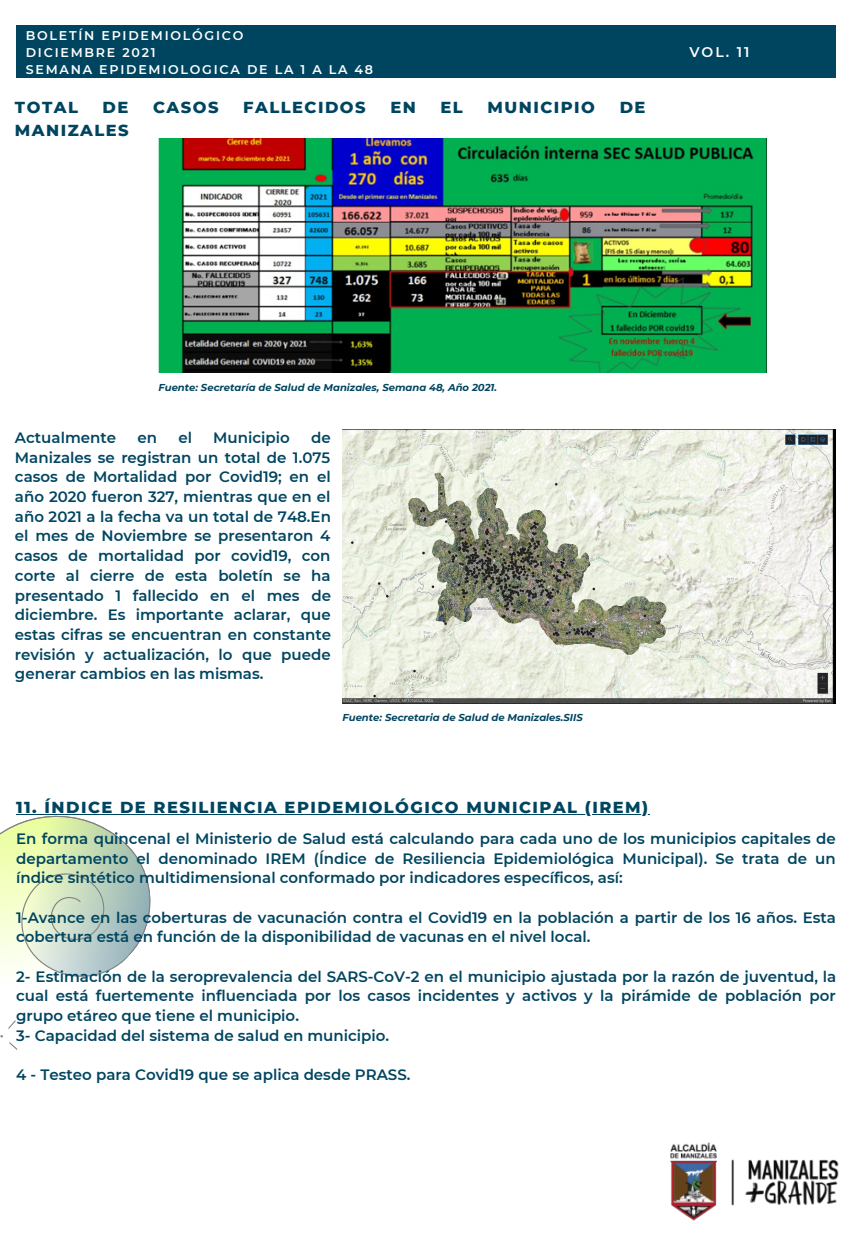
<style>
.page{position:relative;width:851px;height:1241px;background:#fff}
.page>*{position:absolute;margin:0;border:0;box-sizing:border-box;transform-origin:0 0}
.t1{font:800 16.25px "Montserrat";letter-spacing:.09em;color:#004560}
.t2{font:600 15px/19.8px "Montserrat";color:#004560;text-align:justify}
.t3{font:600 14px "Montserrat";color:#fff}
.t4{font:600 12.62px "Montserrat";letter-spacing:.14em;color:#fff}
.t5{font:italic 700 10px "Montserrat";color:#004560}
</style>
<div class="page">
<div style="left:16px;top:25px;width:819px;height:53px;background:#004560"></div>
<img style="left:670px;top:1142px;width:169px;height:79px">
<svg style="left:0;top:815px;width:151px;height:235px"></svg>
<img style="left:342px;top:429px;width:493px;height:274px">
<img style="left:158px;top:138px;width:608px;height:234px">
<hr style="left:16px;top:814px;width:633px;height:1px;background:#004560">
<p class="t4" style="left:26px;top:28px;width:219px">BOLETÍN EPIDEMIOLÓGICO</p>
<p class="t4" style="left:26px;top:45px;width:131px">DICIEMBRE 2021</p>
<p class="t4" style="left:26px;top:62px;width:349px">SEMANA EPIDEMIOLOGICA DE LA 1 A LA 48</p>
<p class="t1" style="left:15px;top:97px;width:64px">TOTAL</p>
<p class="t1" style="left:103px;top:97px;width:27px">DE</p>
<p class="t1" style="left:153px;top:97px;width:67px">CASOS</p>
<p class="t1" style="left:243px;top:97px;width:124px">FALLECIDOS</p>
<p class="t1" style="left:390px;top:97px;width:27px">EN</p>
<p class="t1" style="left:440px;top:97px;width:24px">EL</p>
<p class="t1" style="left:487px;top:97px;width:109px">MUNICIPIO</p>
<p class="t1" style="left:619px;top:97px;width:27px">DE</p>
<p class="t1" style="left:15px;top:120px;width:115px">MANIZALES</p>
<p class="t3" style="left:689px;top:43px;width:62px">VOL. 11</p>
<p class="t5" style="left:158px;top:381px;width:340px">Fuente: Secretaría de Salud de Manizales, Semana 48, Año 2021.</p>
<p class="t2" style="left:15px;top:427px;width:103px">Actualmente</p>
<p class="t2" style="left:137px;top:427px;width:21px">en</p>
<p class="t2" style="left:178px;top:427px;width:15px">el</p>
<p class="t2" style="left:213px;top:427px;width:78px">Municipio</p>
<p class="t2" style="left:15px;top:427px;width:317px;text-indent:296px">de Manizales se registran un total de 1.075 casos de Mortalidad por Covid19; en el año 2020 fueron 327, mientras que en el año 2021 a la fecha va un total de 748.En el mes de Noviembre se presentaron 4 casos de mortalidad por covid19, con corte al cierre de esta boletín se ha presentado 1 fallecido en el mes de diciembre. Es importante aclarar, que estas cifras se encuentran en constante revisión y actualización, lo que puede generar cambios en las mismas.</p>
<p class="t5" style="left:342px;top:710px;width:242px">Fuente: Secretaria de Salud de Manizales.SIIS</p>
<p class="t1" style="left:16px;top:797px;width:633px">11. ÍNDICE DE RESILIENCIA EPIDEMIOLÓGICO MUNICIPAL (IREM)</p>
<p class="t2" style="left:16px;top:828px;width:821px">En forma quincenal el Ministerio de Salud está calculando para cada uno de los municipios capitales de departamento el denominado IREM (Índice de Resiliencia Epidemiológica Municipal). Se trata de un índice sintético multidimensional conformado por indicadores específicos, así:</p>
<p class="t2" style="left:16px;top:907px;width:821px">1-Avance en las coberturas de vacunación contra el Covid19 en la población a partir de los 16 años. Esta cobertura está en función de la disponibilidad de vacunas en el nivel local.</p>
<p class="t2" style="left:16px;top:966px;width:821px">2- Estimación de la seroprevalencia del SARS-CoV-2 en el municipio ajustada por la razón de juventud, la cual está fuertemente influenciada por los casos incidentes y activos y la pirámide de población por grupo etáreo que tiene el municipio.</p>
<p class="t2" style="left:16px;top:1025px;width:374px">3- Capacidad del sistema de salud en municipio.</p>
<p class="t2" style="left:16px;top:1064px;width:396px">4 - Testeo para Covid19 que se aplica desde PRASS.</p>
</div>
